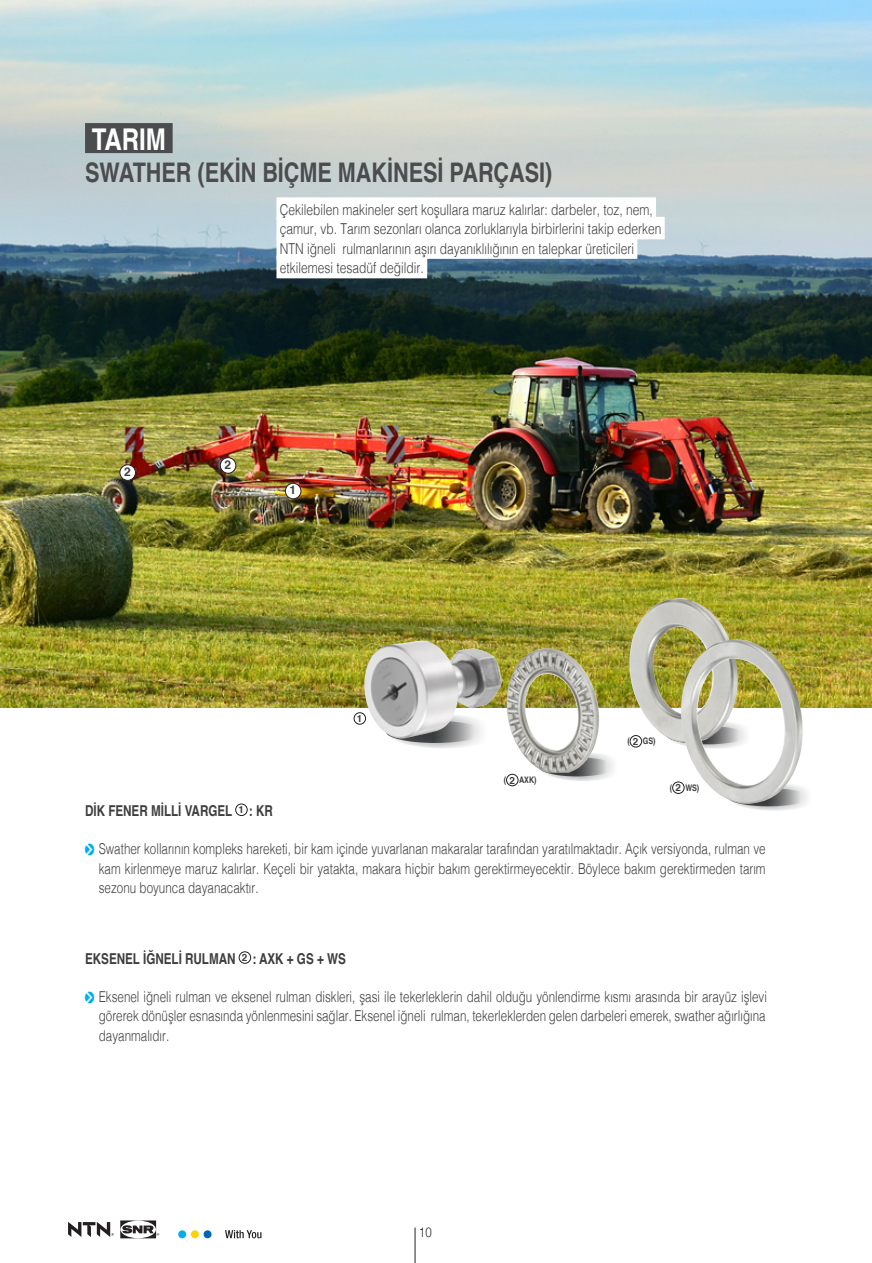
<style>
.page{position:relative;width:872px;height:1263px;background:#fff}
.page>*{position:absolute;margin:0;border:0;box-sizing:border-box;transform-origin:0 0}
.t1{font:700 30px "Helvetica";color:#fff;scale:.8 1}
.t2{font:700 27px "Helvetica";color:#4b4c4d;scale:.8 1}
.t3{font:300 15px/19.5px "Helvetica";color:#3e3e3f;text-align:justify;scale:.78 1}
.t4{font:300 15px/19.5px "Helvetica";color:#3e3e3f;scale:.8 1}
.t5{font:700 15px "Helvetica";color:#3e3e3f;scale:.78 1}
.t6{font:300 13.5px "Helvetica";color:#231f20;scale:.85 1}
.t7{font:700 12px "Helvetica";color:#3e3e3f}
.t8{font:700 9.9px "Helvetica";color:#3e3e3f}
.t9{font:700 9px "Helvetica";color:#3e3e3f;scale:.8 1}
.s1{font-size:9.9px}
.s2{font-family:"Pointers";font-weight:400;color:#00aeef}
</style>
<div class="page">
<img style="left:0;top:0;width:872px;height:707px">
<svg style="left:225px;top:1230px;width:36px;height:8px"></svg>
<svg style="left:68px;top:1222px;width:46px;height:15px"></svg>
<svg style="left:120px;top:1220px;width:39px;height:18px"></svg>
<div style="left:178px;top:1230px;width:8px;height:8px;background:#00aeef;border-radius:50%"></div>
<div style="left:204px;top:1230px;width:7px;height:8px;background:#0166b3;border-radius:50%"></div>
<div style="left:191px;top:1230px;width:8px;height:8px;background:#fed304;border-radius:50%"></div>
<hr style="left:415px;top:1227px;width:1px;height:36px;background:#231f20">
<svg style="left:386px;top:714px;width:115px;height:34px"></svg>
<img style="left:364px;top:640px;width:138px;height:103px">
<svg style="left:538px;top:752px;width:90px;height:29px"></svg>
<img style="left:505px;top:648px;width:98px;height:125px">
<img style="left:629px;top:598px;width:108px;height:145px">
<svg style="left:728px;top:783px;width:95px;height:28px"></svg>
<img style="left:680px;top:639px;width:123px;height:167px">
<div style="left:85px;top:123px;width:88px;height:30px;background:#4b4c4d"></div>
<div style="left:276px;top:197px;width:380px;height:23px;background:#fff"></div>
<div style="left:276px;top:217px;width:388px;height:22px;background:#fff"></div>
<div style="left:276px;top:236px;width:361px;height:23px;background:#fff"></div>
<div style="left:276px;top:256px;width:151px;height:22px;background:#fff"></div>
<div style="left:235px;top:804px;width:12px;height:12px;border:1px solid #231f20;border-radius:50%"></div>
<div style="left:239px;top:951px;width:12px;height:13px;border:1px solid #231f20;border-radius:50%"></div>
<div style="left:285px;top:483px;width:16px;height:16px;background:#fff;border-radius:50%"></div>
<div style="left:285px;top:483px;width:16px;height:16px;border:1px solid #231f20;border-radius:50%"></div>
<div style="left:220px;top:458px;width:16px;height:15px;background:#fff;border-radius:50%"></div>
<div style="left:220px;top:457px;width:16px;height:17px;border:1px solid #231f20;border-radius:50%"></div>
<div style="left:120px;top:465px;width:15px;height:15px;background:#fff;border-radius:50%"></div>
<div style="left:119px;top:464px;width:17px;height:17px;border:1px solid #231f20;border-radius:50%"></div>
<div style="left:354px;top:712px;width:12px;height:12px;border:1px solid #231f20;border-radius:50%"></div>
<div style="left:506px;top:774px;width:12px;height:12px;border:1px solid #231f20;border-radius:50%"></div>
<div style="left:630px;top:735px;width:11px;height:12px;background:#fff;border-radius:50%"></div>
<div style="left:630px;top:735px;width:12px;height:12px;border:1px solid #231f20;border-radius:50%"></div>
<div style="left:672px;top:782px;width:12px;height:11px;background:#fff;border-radius:50%"></div>
<div style="left:672px;top:782px;width:12px;height:12px;border:1px solid #231f20;border-radius:50%"></div>
<p class="t1" style="left:92px;top:115px;width:94px">TARIM</p>
<p class="t2" style="left:85px;top:151px;width:586px">SWATHER (EKİN BİÇME MAKİNESİ PARÇASI)</p>
<p class="t4" style="left:280px;top:198px;width:478px">Çekilebilen makineler sert koşullara maruz kalırlar: darbeler, toz, nem, çamur, vb. Tarım sezonları olanca zorluklarıyla birbirlerini takip ederken NTN iğneli rulmanlarının aşırı dayanıklılığının en talepkar üreticileri etkilemesi tesadüf değildir.</p>
<p class="t7" style="left:124px;top:462px;width:8px">2</p>
<p class="t7" style="left:224px;top:455px;width:8px">2</p>
<p class="t7" style="left:289px;top:480px;width:8px">1</p>
<p class="t8" style="left:357px;top:710px;width:7px">1</p>
<p class="t9" style="left:504px;top:772px;width:15px">( <span class="s1">2</span></p>
<p class="t9" style="left:519px;top:772px;width:23px">AXK)</p>
<p class="t9" style="left:627px;top:734px;width:15px">( <span class="s1">2</span></p>
<p class="t9" style="left:643px;top:734px;width:18px">GS)</p>
<p class="t9" style="left:670px;top:780px;width:15px">( <span class="s1">2</span></p>
<p class="t9" style="left:685px;top:780px;width:19px">WS)</p>
<p class="t5" style="left:85px;top:798px;width:190px">DİK FENER MİLLİ VARGEL</p>
<p class="t8" style="left:238px;top:802px;width:7px">1</p>
<p class="t5" style="left:249px;top:798px;width:32px">: KR</p>
<p class="t3" style="left:99px;top:838px;width:856px;text-indent:-14px"><span class="s2">o</span> Swather kollarının kompleks hareketi, bir kam içinde yuvarlanan makaralar tarafından yaratılmaktadır. Açık versiyonda, rulman ve kam kirlenmeye maruz kalırlar. Keçeli bir yatakta, makara hiçbir bakım gerektirmeyecektir. Böylece bakım gerektirmeden tarım sezonu boyunca dayanacaktır.</p>
<p class="t5" style="left:85px;top:946px;width:194px">EKSENEL İĞNELİ RULMAN</p>
<p class="t8" style="left:242px;top:949px;width:7px">2</p>
<p class="t5" style="left:252px;top:946px;width:121px">: AXK + GS + WS</p>
<p class="t3" style="left:99px;top:986px;width:858px;text-indent:-14px"><span class="s2">o</span> Eksenel iğneli rulman ve eksenel rulman diskleri, şasi ile tekerleklerin dahil olduğu yönlendirme kısmı arasında bir arayüz işlevi görerek dönüşler esnasında yönlenmesini sağlar. Eksenel iğneli rulman, tekerleklerden gelen darbeleri emerek, swather ağırlığına dayanmalıdır.</p>
<p class="t6" style="left:419px;top:1221px;width:17px">10</p>
</div>
